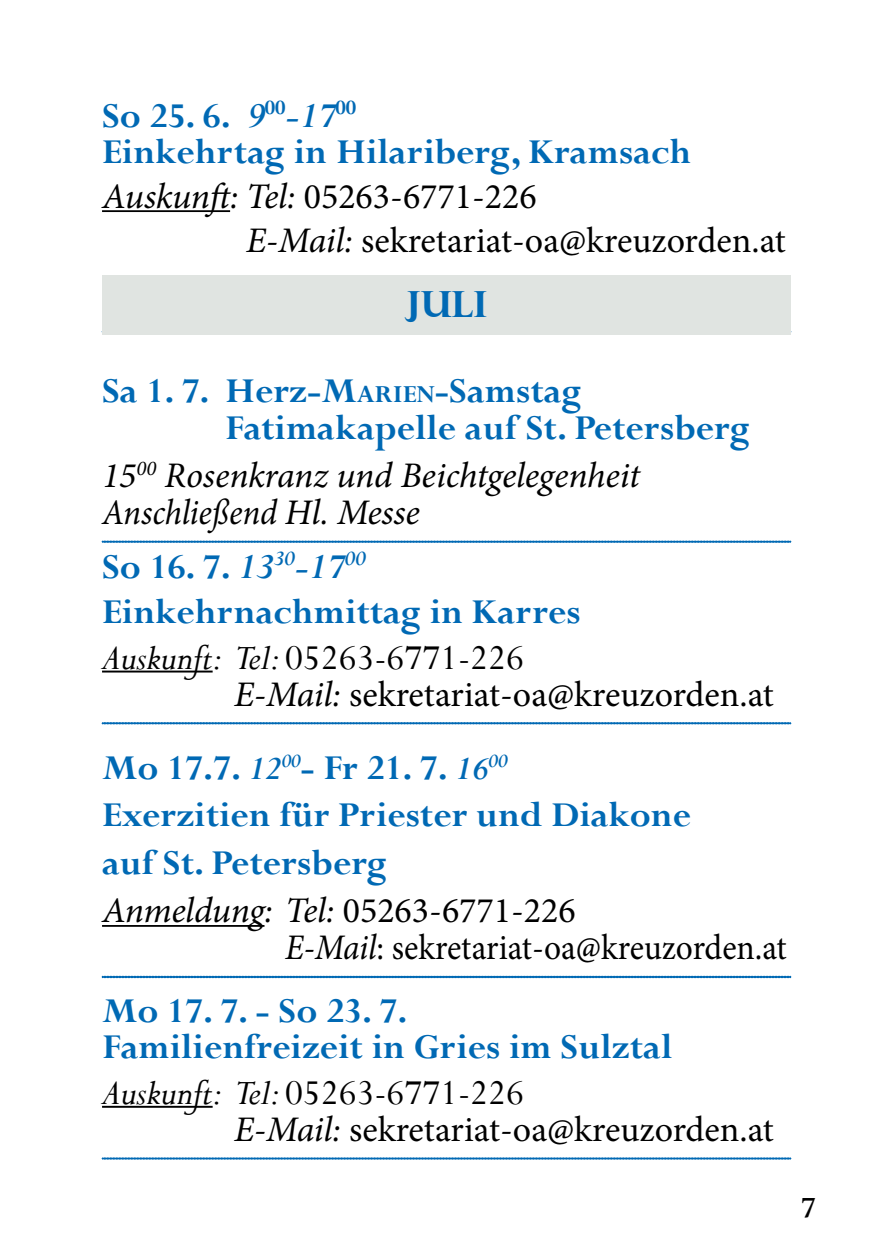
<style>
.page{position:relative;width:893px;height:1259px;background:#fff}
.page>*{position:absolute;margin:0;border:0;box-sizing:border-box;transform-origin:0 0}
.t1{font:700 39px/36.9px "Perpetua";color:#0069b4}
.t2{font:39px "Perpetua";color:#000}
.t3{font:36px/44.1px "Minion Pro";color:#000}
.t4{font:italic 36px/36.9px "Minion Pro";letter-spacing:-.005em;color:#000}
.t5{font:700 36px "Perpetua Titling";color:#0069b4}
.t6{font:33px "Nyala";color:#000}
.s1{font-style:italic}
.s2{font-style:inherit}
.s3{font-size:27.3px}
.s4{font-weight:400;font-style:italic;color:#000}
.s5{font-weight:400;color:#000}
.s6{font-style:italic;font-size:36px}
</style>
<div class="page">
<hr style="left:102px;top:210px;width:128px;height:2px;background:#000">
<svg style="left:102px;top:541px;width:689px;height:1px"></svg>
<hr style="left:102px;top:670px;width:111px;height:2px;background:#000">
<svg style="left:102px;top:722px;width:689px;height:2px"></svg>
<hr style="left:102px;top:925px;width:162px;height:2px;background:#000">
<svg style="left:102px;top:976px;width:689px;height:1px"></svg>
<hr style="left:102px;top:1105px;width:111px;height:2px;background:#000">
<svg style="left:102px;top:1157px;width:689px;height:2px"></svg>
<div style="left:102px;top:275px;width:689px;height:59px;background:#e0e4e1"></div>
<p class="t1" style="left:102px;top:96px;width:591px">So 25. 6. <span class="s1">9</span><sup>00</sup><span class="s1">-17</span><sup>00<br></sup>Einkehrtag in Hilariberg, Kramsach</p>
<p class="t3" style="left:246px;top:174px;width:541px;text-indent:-144px"><span class="s1">Auskunft: Tel:</span> 05263-6771-226<br><span class="s1">E-Mail:</span> sekretariat-oa@kreuzorden.at</p>
<p class="t5" style="left:406px;top:282px;width:82px">Juli</p>
<p class="t1" style="left:225px;top:372px;width:526px;text-indent:-123px">Sa 1. 7. Herz-<span class="s2">M</span><span class="s3">ARIEN</span>-Samstag<br>Fatimakapelle auf St. Petersberg</p>
<p class="t4" style="left:102px;top:457px;width:540px">15<sup>00</sup> Rosenkranz und Beichtgelegenheit<br>Anschließend Hl. Messe</p>
<p class="t1" style="left:102px;top:543px;width:480px;line-height:45.3px">So 16. 7. <span class="s1">13</span><sup>30</sup><span class="s1">-17</span><sup>00<br></sup>Einkehrnachmittag in Karres<br><span class="s4">Auskunft: Tel:</span> <span class="s5">05263-6771-226</span></p>
<p class="t3" style="left:234px;top:672px;width:541px"><span class="s1">E-Mail:</span> sekretariat-oa@kreuzorden.at</p>
<p class="t1" style="left:102px;top:743px;width:591px;line-height:47.7px">Mo 17.7. <span class="s6">12</span><sup>00</sup>- Fr 21. 7. <span class="s6">16</span><sup>00<br></sup>Exerzitien für Priester und Diakone auf St. Petersberg</p>
<p class="t3" style="left:285px;top:892px;width:503px;line-height:36.9px;text-indent:-183px"><span class="s1">Anmeldung: Tel:</span> 05263-6771-226<br><span class="s1">E-Mail</span>: sekretariat-oa@kreuzorden.at</p>
<p class="t1" style="left:102px;top:991px;width:572px">Mo 17. 7. - So 23. 7.<br>Familienfreizeit in Gries im Sulztal</p>
<p class="t2" style="left:102px;top:1068px;width:423px"><span class="s1">Auskunft: Tel:</span> 05263-6771-226</p>
<p class="t3" style="left:234px;top:1107px;width:541px"><span class="s1">E-Mail:</span> sekretariat-oa@kreuzorden.at</p>
<p class="t6" style="left:801px;top:1184px;width:16px">7</p>
</div>
